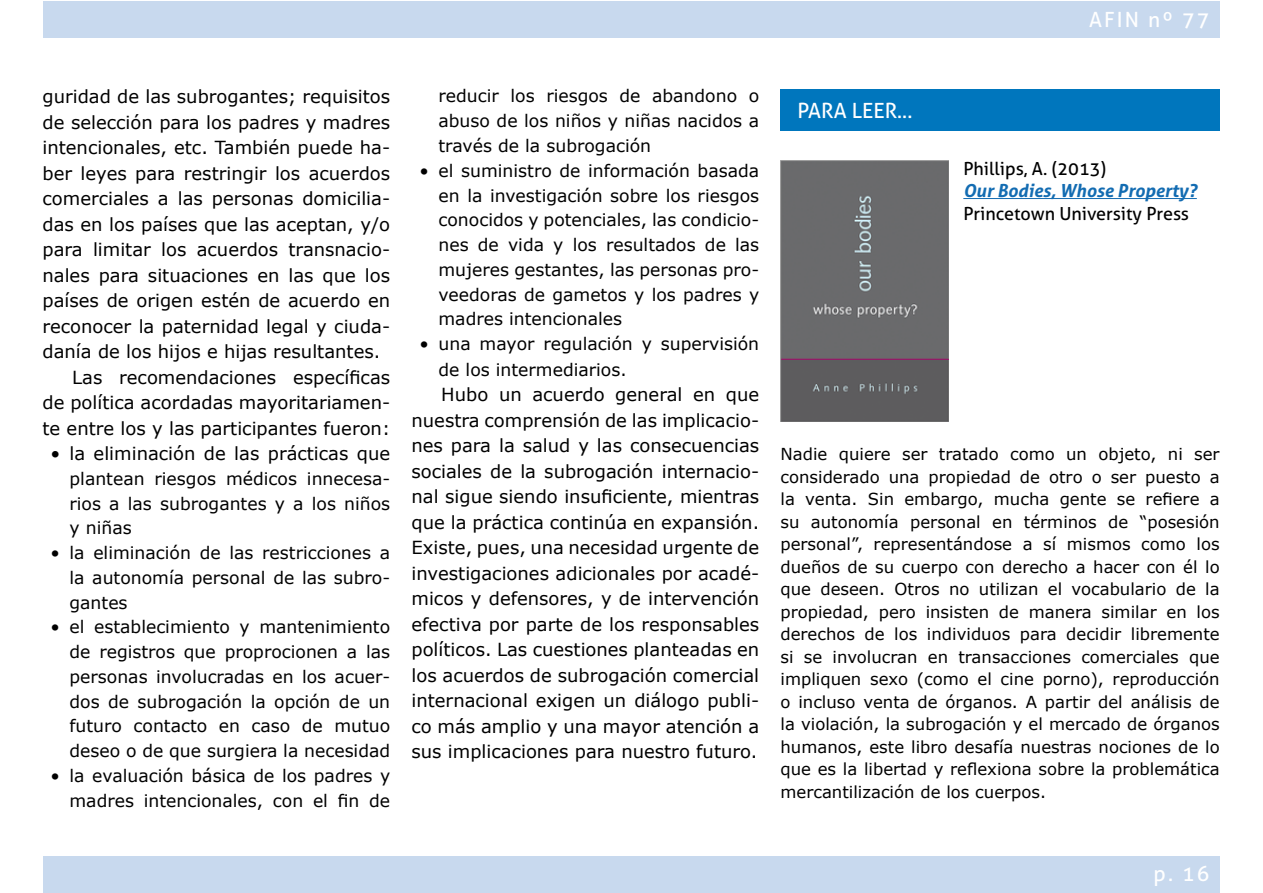
<style>
.page{position:relative;width:1263px;height:893px;background:#fff}
.page>*{position:absolute;margin:0;border:0;box-sizing:border-box;transform-origin:0 0}
.t1{font:21px "Aller";letter-spacing:.05em;color:#fff}
.t2{font:21px "Aller";color:#fff}
.t3{font:18px/25.5px "Verdana";color:#000;text-align:justify}
.t4{font:18px "Aller";color:#000}
.t5{font:italic 700 18px "Aller";color:#136cb2}
.t6{font:17.25px/24.8px "Verdana";color:#000;text-align:justify}
.t7{font:16.5px/22.5px "Verdana";color:#000;text-align:justify}
</style>
<div class="page">
<div style="left:43px;top:1px;width:1177px;height:37px;background:#c8d9ee"></div>
<div style="left:43px;top:856px;width:1177px;height:37px;background:#c8d9ee"></div>
<div style="left:780px;top:89px;width:440px;height:42px;background:#0076bd"></div>
<hr style="left:963px;top:198px;width:234px;height:1px;background:#136cb2">
<img style="left:780px;top:160px;width:168px;height:262px">
<p class="t1" style="left:1089px;top:7px;width:122px">AFIN nº 77</p>
<p class="t3" style="left:43px;top:84px;width:349px">guridad de las subrogantes; requisitos</p>
<p class="t3" style="left:43px;top:109px;width:349px">de selección para los padres y madres</p>
<p class="t3" style="left:43px;top:135px;width:349px">intencionales, etc. También puede ha-</p>
<p class="t3" style="left:43px;top:160px;width:349px">ber leyes para restringir los acuerdos</p>
<p class="t3" style="left:43px;top:186px;width:349px">comerciales a las personas domicilia-</p>
<p class="t3" style="left:43px;top:211px;width:349px">das en los países que las aceptan, y/o</p>
<p class="t3" style="left:43px;top:237px;width:349px">para limitar los acuerdos transnacio-</p>
<p class="t3" style="left:43px;top:262px;width:349px">nales para situaciones en las que los</p>
<p class="t3" style="left:43px;top:288px;width:349px">países de origen estén de acuerdo en</p>
<p class="t3" style="left:43px;top:313px;width:349px">reconocer la paternidad legal y ciuda-</p>
<p class="t3" style="left:43px;top:339px;width:339px">danía de los hijos e hijas resultantes.</p>
<p class="t3" style="left:72px;top:364px;width:319px">Las recomendaciones específicas</p>
<p class="t3" style="left:43px;top:390px;width:349px">de política acordadas mayoritariamen-</p>
<p class="t3" style="left:43px;top:415px;width:349px">te entre los y las participantes fueron:</p>
<p class="t3" style="left:50px;top:441px;width:341px">• la eliminación de las prácticas que</p>
<p class="t6" style="left:70px;top:466px;width:322px">plantean riesgos médicos innecesa&shy;rios a las subrogantes y a los niños y niñas</p>
<p class="t6" style="left:70px;top:540px;width:322px;text-indent:-19px">• la eliminación de las restricciones a la autonomía personal de las subro&shy;gantes</p>
<p class="t6" style="left:70px;top:615px;width:322px;text-indent:-19px">• el establecimiento y mantenimiento de registros que proprocionen a las personas involucradas en los acuer&shy;dos de subrogación la opción de un futuro contacto en caso de mutuo deseo o de que surgiera la necesidad</p>
<p class="t6" style="left:50px;top:763px;width:341px;text-align:right">• la evaluación básica de los padres y madres intencionales, con el fin de</p>
<p class="t6" style="left:438px;top:84px;width:322px">reducir los riesgos de abandono o abuso de los niños y niñas nacidos a través de la subrogación</p>
<p class="t6" style="left:438px;top:158px;width:322px;text-indent:-19px">• el suministro de información basada en la investigación sobre los riesgos conocidos y potenciales, las condicio&shy;nes de vida y los resultados de las mujeres gestantes, las personas pro&shy;veedoras de gametos y los padres y madres intencionales</p>
<p class="t6" style="left:438px;top:331px;width:322px;line-height:25.5px;text-indent:-19px">• una mayor regulación y supervisión de los intermediarios.</p>
<p class="t3" style="left:411px;top:382px;width:349px;text-indent:30px">Hubo un acuerdo general en que nuestra comprensión de las implicacio&shy;nes para la salud y las consecuencias sociales de la subrogación internacio&shy;nal sigue siendo insuficiente, mientras que la práctica continúa en expansión.<br>Existe, pues, una necesidad urgente de investigaciones adicionales por acadé&shy;micos y defensores, y de intervención efectiva por parte de los responsables políticos. Las cuestiones planteadas en los acuerdos de subrogación comercial internacional exigen un diálogo publi&shy;co más amplio y una mayor atención a sus implicaciones para nuestro futuro.</p>
<p class="t2" style="left:797px;top:98px;width:116px">PARA LEER...</p>
<p class="t4" style="left:963px;top:157px;width:144px">Phillips, A. (2013)</p>
<p class="t5" style="left:963px;top:180px;width:235px">Our Bodies, Whose Property?</p>
<p class="t4" style="left:963px;top:202px;width:227px">Princetown U niversity Press</p>
<p class="t7" style="left:780px;top:443px;width:441px">Nadie quiere ser tratado como un objeto, ni ser considerado una propiedad de otro o ser puesto a la venta. Sin embargo, mucha gente se refiere a su autonomía personal en términos de “posesión personal”, representándose a sí mismos como los dueños de su cuerpo con derecho a hacer con él lo que deseen. Otros no utilizan el vocabulario de la propiedad, pero insisten de manera similar en los derechos de los individuos para decidir libremente si se involucran en transacciones comerciales que impliquen sexo (como el cine porno), reproducción o incluso venta de órganos. A partir del análisis de la violación, la subrogación y el mercado de órganos humanos, este libro desafía nuestras nociones de lo que es la libertad y reflexiona sobre la problemática mercantilización de los cuerpos.</p>
<p class="t1" style="left:1153px;top:861px;width:57px">p. 16</p>
</div>
